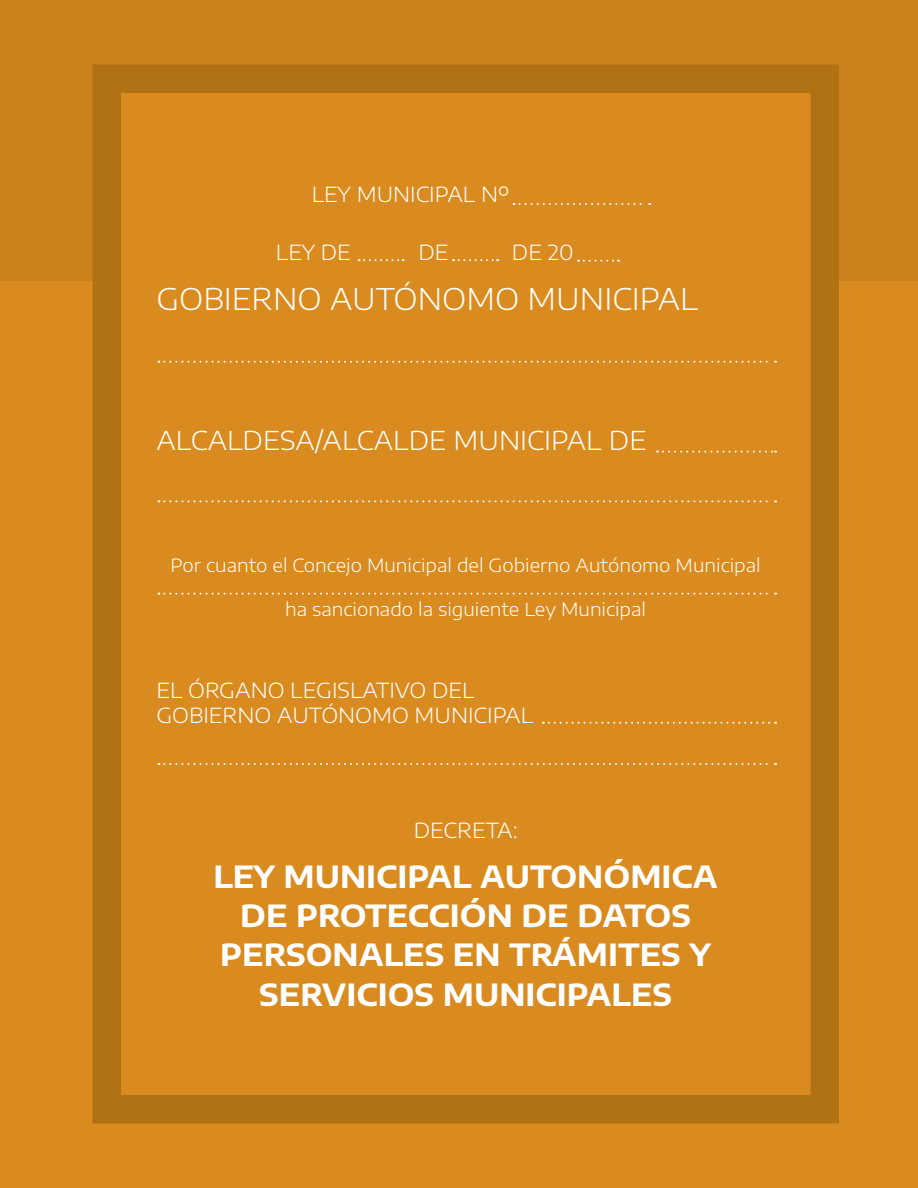
<style>
.page{position:relative;width:918px;height:1188px;background:#da8b1f}
.page>*{position:absolute;margin:0;border:0;box-sizing:border-box;transform-origin:0 0}
.t1{font:700 30px/39.2px "Encode Sans Expanded";color:#fff;text-align:center}
.t2{font:300 30px "Encode Sans Expanded";color:#fff}
.t3{font:300 26.1px "Encode Sans Expanded";color:#fff}
.t4{font:300 20.85px/25px "Encode Sans Expanded";color:#fff}
.t5{font:300 18.3px "Encode Sans Expanded";color:#fff}
</style>
<div class="page">
<div style="left:0;top:0;width:918px;height:281px;background:#ca821c"></div>
<div style="left:93px;top:65px;width:746px;height:1058px;background:#da8b1f;border:28px solid #b17214"></div>
<svg style="left:514px;top:203px;width:136px;height:2px"></svg>
<svg style="left:578px;top:260px;width:41px;height:2px"></svg>
<svg style="left:657px;top:451px;width:119px;height:2px"></svg>
<svg style="left:158px;top:593px;width:618px;height:2px"></svg>
<svg style="left:158px;top:500px;width:618px;height:2px"></svg>
<svg style="left:543px;top:722px;width:233px;height:2px"></svg>
<svg style="left:158px;top:361px;width:618px;height:2px"></svg>
<svg style="left:453px;top:259px;width:45px;height:2px"></svg>
<svg style="left:359px;top:259px;width:45px;height:2px"></svg>
<svg style="left:158px;top:763px;width:618px;height:2px"></svg>
<h3 class="t4" style="left:312px;top:180px;width:199px">LEY MUNICIPAL Nº</h3>
<h3 class="t4" style="left:276px;top:239px;width:77px">LEY DE</h3>
<h3 class="t4" style="left:419px;top:239px;width:32px">DE</h3>
<h3 class="t4" style="left:512px;top:239px;width:63px">DE 20</h3>
<h1 class="t2" style="left:156px;top:278px;width:543px">GOBIERNO AUTÓNOMO MUNICIPAL</h1>
<h1 class="t3" style="left:156px;top:422px;width:492px">ALCALDESA/ALCALDE MUNICIPAL DE</h1>
<h1 class="t5" style="left:170px;top:552px;width:592px">Por cuanto el Concejo Municipal del Gobierno Autónomo Municipal</h1>
<h1 class="t5" style="left:285px;top:596px;width:362px">ha sancionado la siguiente Ley Municipal</h1>
<h3 class="t4" style="left:156px;top:677px;width:378px">EL ÓRGANO LEGISLATIVO DEL<br>GOBIERNO AUTÓNOMO MUNICIPAL</h3>
<h3 class="t4" style="left:414px;top:817px;width:106px">DECRETA:</h3>
<h1 class="t1" style="left:213px;top:855px;width:506px">LEY MUNICIPAL AUTONÓMICA<br>DE PROTECCIÓN DE DATOS<br>PERSONALES EN TRÁMITES Y<br>SERVICIOS MUNICIPALES</h1>
</div>
